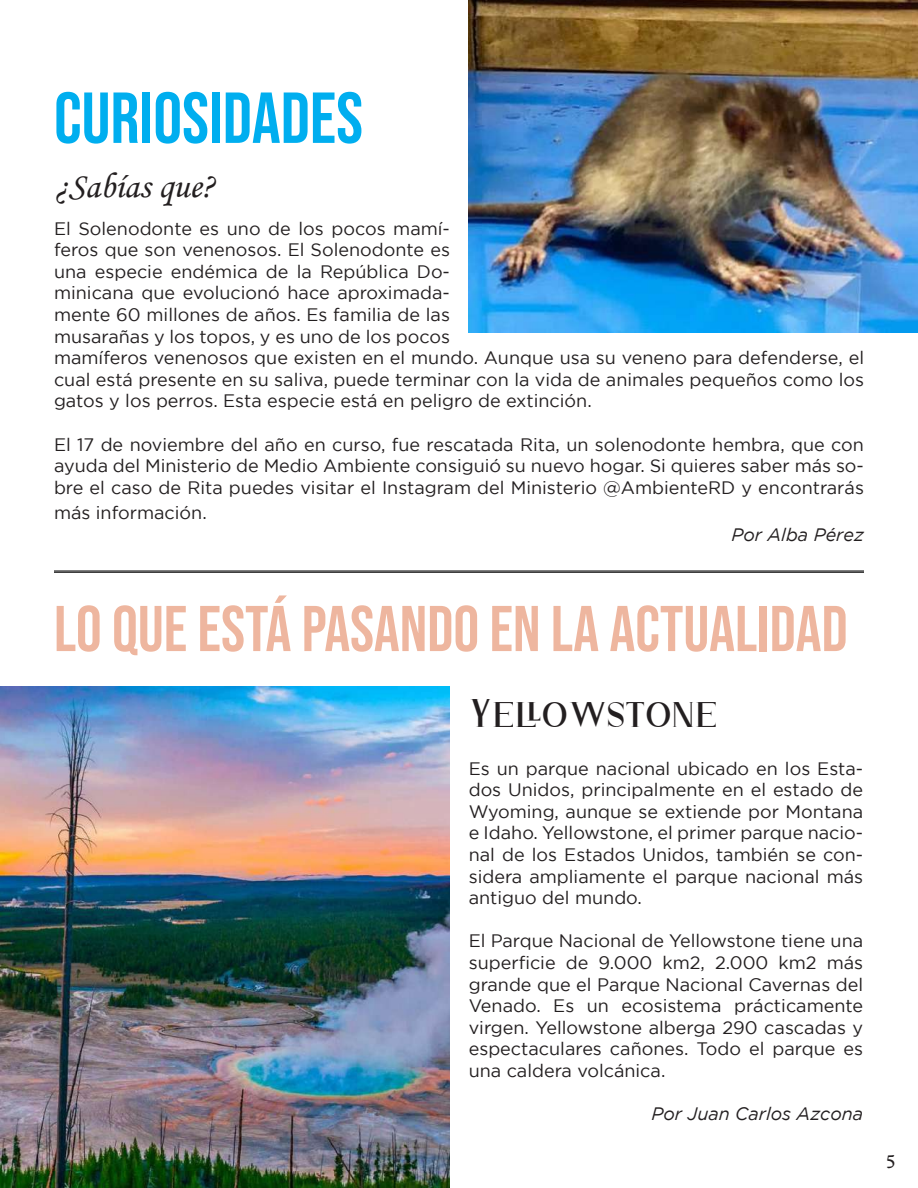
<style>
.page{position:relative;width:918px;height:1188px;background:#fff}
.page>*{position:absolute;margin:0;border:0;box-sizing:border-box;transform-origin:0 0}
.t1{font:72px "Bebas Neue";color:#00aeef}
.t2{font:64.5px "Bebas Neue";color:#eeb69f}
.t3{font:36px "Monotype Corsiva";color:#231f20}
.t4{font:36px "Atlane";color:#231f20}
.t5{font:18px/21.6px "Gotham";color:#231f20;text-align:justify}
.t6{font:italic 18px "Gotham";color:#231f20}
.t7{font:18px "Artifex CF";color:#231f20}
</style>
<div class="page">
<img style="left:469px;top:0;width:449px;height:333px">
<img style="left:0;top:687px;width:450px;height:501px">
<hr style="left:54px;top:571px;width:810px;height:1px;background:#000">
<hr style="left:54px;top:572px;width:810px;height:1px;background:#000">
<h1 class="t1" style="left:54px;top:77px;width:311px">CURIOSIDADES</h1>
<h3 class="t3" style="left:54px;top:164px;width:163px">¿Sabías que?</h3>
<p class="t5" style="left:54px;top:217px;width:812px;text-align:left">El Solenodonte es uno de los pocos mamí-<br>feros que son venenosos. El Solenodonte es<br>una especie endémica de la República Do-<br>minicana que evolucionó hace aproximada-<br>mente 60 millones de años. Es familia de las<br>musarañas y los topos, y es uno de los pocos<br>mamíferos venenosos que existen en el mundo. Aunque usa su veneno para defenderse, el cual está presente en su saliva, puede terminar con la vida de animales pequeños como los gatos y los perros. Esta especie está en peligro de extinción.</p>
<p class="t5" style="left:54px;top:433px;width:811px">El 17 de noviembre del año en curso, fue rescatada Rita, un solenodonte hembra, que con ayuda del Ministerio de Medio Ambiente consiguió su nuevo hogar. Si quieres saber más so&shy;bre el caso de Rita puedes visitar el Instagram del Ministerio @AmbienteRD y encontrarás</p>
<p class="t5" style="left:54px;top:502px;width:154px">más información.</p>
<p class="t6" style="left:731px;top:524px;width:134px">Por Alba Pérez</p>
<h2 class="t2" style="left:54px;top:592px;width:795px">LO QUE ESTÁ PASANDO EN LA ACTUALIDAD</h2>
<h3 class="t4" style="left:469px;top:688px;width:250px">Yellowstone</h3>
<p class="t5" style="left:469px;top:757px;width:396px">Es un parque nacional ubicado en los Esta&shy;dos Unidos, principalmente en el estado de Wyoming, aunque se extiende por Montana e Idaho. Yellowstone, el primer parque nacio&shy;nal de los Estados Unidos, también se con&shy;sidera ampliamente el parque nacional más antiguo del mundo.</p>
<p class="t5" style="left:469px;top:930px;width:396px">El Parque Nacional de Yellowstone tiene una superficie de 9.000 km2, 2.000 km2 más grande que el Parque Nacional Cavernas del Venado. Es un ecosistema prácticamente virgen. Yellowstone alberga 290 cascadas y espectaculares cañones. Todo el parque es una caldera volcánica.</p>
<p class="t6" style="left:651px;top:1104px;width:213px">Por Juan Carlos Azcona</p>
<p class="t7" style="left:886px;top:1151px;width:11px">5</p>
</div>
